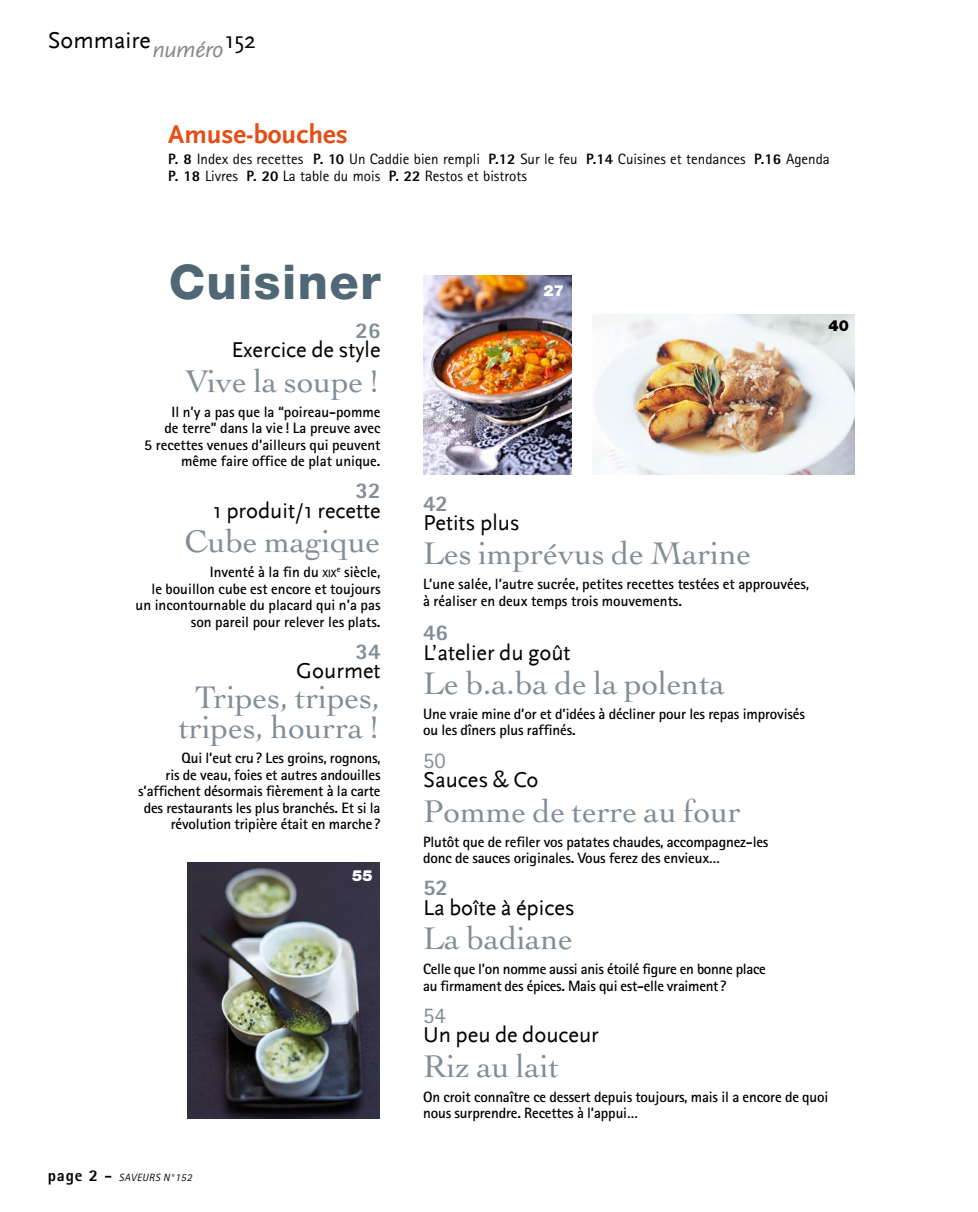
<style>
.page{position:relative;width:978px;height:1212px;background:#fff}
.page>*{position:absolute;margin:0;border:0;box-sizing:border-box;transform-origin:0 0}
.t1{font:800 48px "Helvetica Neue LT Std";letter-spacing:.03em;color:#506875}
.t2{font:33px/30px "Cochin LT Std";color:#818e98;text-align:center}
.t3{font:700 27px "Scala Sans";color:#e74c13}
.t4{font:24px "Scala Sans";color:#000}
.t5{font:22.5px "Scala Sans";color:#000}
.t6{font:800 22.5px "Rotis Sans Serif Std";color:#818e98}
.t7{font:22.5px "Rotis Sans Serif Std";color:#818e98}
.t8{font:800 16.5px "Rotis Sans Serif Std";color:#000}
.t9{font:900 15.3px "Helvetica Neue LT Std";color:#fff}
.t10{font:900 15.3px "Helvetica Neue LT Std";color:#000}
.t11{font:700 15px/16.5px "Rotis Sans Serif Std";letter-spacing:-.01em;color:#000}
.t12{font:15px/16.5px "Rotis Sans Serif Std";color:#000}
.t13{font:italic 10.5px "Rotis Sans Serif Std";letter-spacing:.05em;color:#000}
.s1{font-style:italic;color:#878889}
.s2{font-weight:800}
.s3{font-size:10.5px}
.s4{font-weight:800;font-style:normal;font-size:16.5px}
</style>
<div class="page">
<img style="left:187px;top:862px;width:193px;height:256px">
<img style="left:595px;top:315px;width:260px;height:159px">
<img style="left:424px;top:276px;width:148px;height:198px">
<h3 class="t4" style="left:48px;top:27px;width:210px">Sommaire<span class="s1">numéro</span>152</h3>
<h3 class="t3" style="left:168px;top:120px;width:181px">Amuse-bouches</h3>
<p class="t12" style="left:168px;top:151px;width:663px"><span class="s2">P. 8</span> Index des recettes <span class="s2">P. 10</span> Un Caddie bien rempli <span class="s2">P.12</span> Sur le feu <span class="s2">P.14</span> Cuisines et tendances <span class="s2">P.16</span> Agenda<br><span class="s2">P. 18</span> Livres <span class="s2">P. 20</span> La table du mois <span class="s2">P. 22</span> Restos et bistrots</p>
<h1 class="t1" style="left:169px;top:254px;width:213px">Cuisiner</h1>
<h3 class="t6" style="left:356px;top:316px;width:27px">26</h3>
<h3 class="t5" style="left:231px;top:338px;width:151px">Exercice de style</h3>
<h2 class="t2" style="left:185px;top:366px;width:197px">Vive la soupe !</h2>
<p class="t11" style="left:144px;top:403px;width:238px;text-align:right">Il n’y a pas que la “poireau-pomme<br>de terre” dans la vie ! La preuve avec<br>5 recettes venues d’ailleurs qui peuvent même faire office de plat unique.</p>
<h3 class="t6" style="left:356px;top:476px;width:24px">32</h3>
<h3 class="t5" style="left:213px;top:498px;width:169px">1 produit/1 recette</h3>
<h2 class="t2" style="left:185px;top:526px;width:198px">Cube magique</h2>
<p class="t11" style="left:136px;top:563px;width:246px;text-align:right">Inventé à la fin du <span class="s3">xix</span><sup>e</sup> siècle,<br>le bouillon cube est encore et toujours un incontournable du placard qui n’a pas son pareil pour relever les plats.</p>
<h3 class="t6" style="left:356px;top:637px;width:27px">34</h3>
<h3 class="t5" style="left:296px;top:659px;width:86px">Gourmet</h3>
<h2 class="t2" style="left:179px;top:682px;width:203px">Tripes, tripes, tripes, hourra !</h2>
<p class="t11" style="left:138px;top:749px;width:244px;text-align:right">Qui l’eut cru? Les groins, rognons,<br>ris de veau, foies et autres andouilles s’affichent désormais fièrement à la carte des restaurants les plus branchés. Et si la révolution tripière était en marche?</p>
<p class="t8" style="left:48px;top:1165px;width:36px">page</p>
<p class="t13" style="left:105px;top:1171px;width:89px"><span class="s4">-</span> SAVEURS N°152</p>
<p class="t9" style="left:352px;top:866px;width:22px">55</p>
<p class="t9" style="left:544px;top:281px;width:22px">27</p>
<p class="t10" style="left:828px;top:316px;width:22px">40</p>
<h3 class="t6" style="left:423px;top:489px;width:24px">42</h3>
<h3 class="t5" style="left:423px;top:511px;width:98px">Petits plus</h3>
<h2 class="t2" style="left:423px;top:539px;width:330px">Les imprévus de Marine</h2>
<p class="t11" style="left:423px;top:576px;width:388px">L’une salée, l’autre sucrée, petites recettes testées et approuvées, à réaliser en deux temps trois mouvements.</p>
<h3 class="t6" style="left:423px;top:618px;width:27px">46</h3>
<h3 class="t5" style="left:423px;top:640px;width:149px">L’atelier du goût</h3>
<h2 class="t2" style="left:423px;top:668px;width:303px">Le b.a.ba de la polenta</h2>
<p class="t11" style="left:423px;top:705px;width:383px">Une vraie mine d’or et d’idées à décliner pour les repas improvisés ou les dîners plus raffinés.</p>
<h3 class="t7" style="left:423px;top:747px;width:24px">50</h3>
<h3 class="t5" style="left:423px;top:768px;width:117px">Sauces &amp; Co</h3>
<h2 class="t2" style="left:423px;top:796px;width:319px">Pomme de terre au four</h2>
<p class="t11" style="left:423px;top:833px;width:347px">Plutôt que de refiler vos patates chaudes, accompagnez-les donc de sauces originales. Vous ferez des envieux…</p>
<h3 class="t6" style="left:423px;top:873px;width:24px">52</h3>
<h3 class="t5" style="left:423px;top:895px;width:153px">La boîte à épices</h3>
<h2 class="t2" style="left:423px;top:923px;width:152px">La badiane</h2>
<p class="t11" style="left:423px;top:960px;width:344px">Celle que l’on nomme aussi anis étoilé figure en bonne place au firmament des épices. Mais qui est-elle vraiment?</p>
<h3 class="t7" style="left:423px;top:1002px;width:24px">54</h3>
<h3 class="t5" style="left:423px;top:1023px;width:177px">Un peu de douceur</h3>
<h2 class="t2" style="left:423px;top:1051px;width:137px">Riz au lait</h2>
<p class="t11" style="left:423px;top:1088px;width:407px">On croit connaître ce dessert depuis toujours, mais il a encore de quoi nous surprendre. Recettes à l’appui…</p>
</div>
